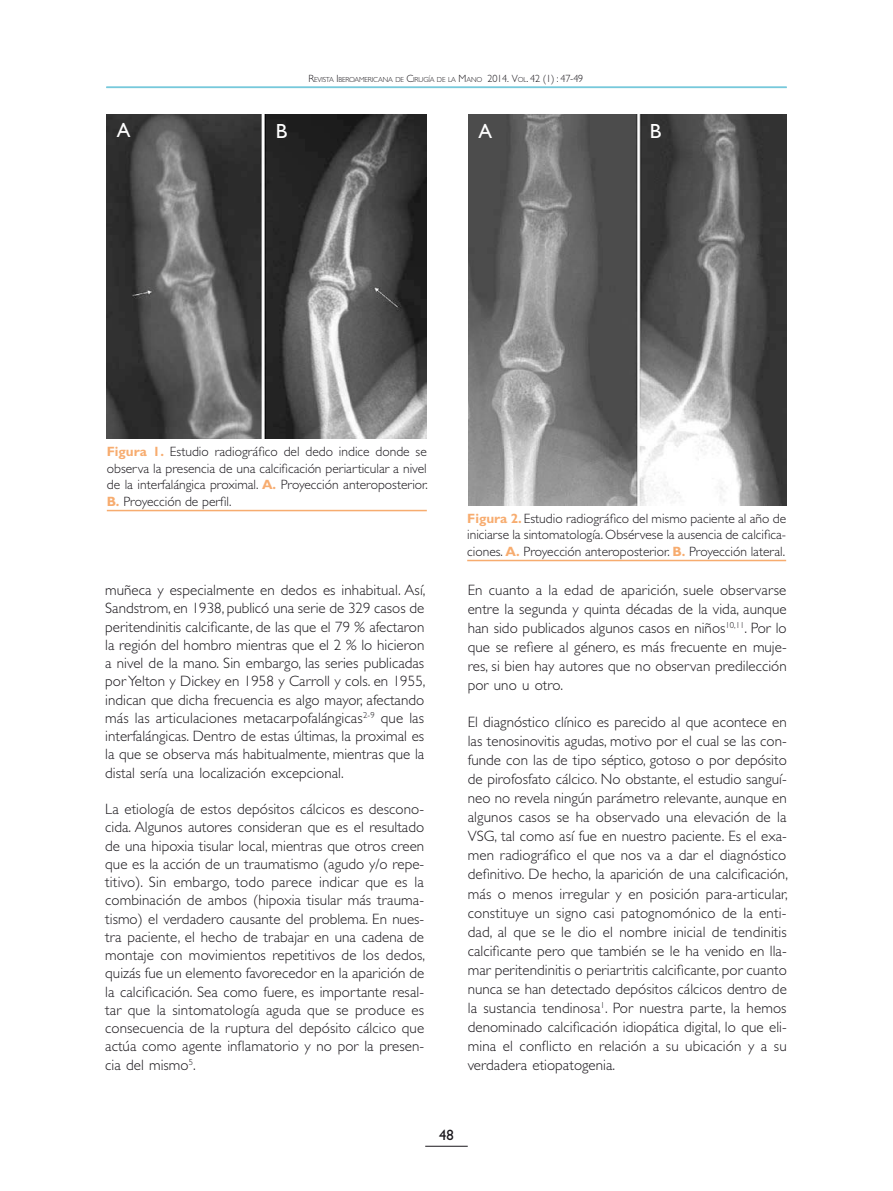
<style>
.page{position:relative;width:893px;height:1191px;background:#fff}
.page>*{position:absolute;margin:0;border:0;box-sizing:border-box;transform-origin:0 0}
.t1{font:20.55px "Gill Sans Std";color:#fff}
.t2{font:300 15px/18.3px "Gill Sans Std";letter-spacing:.005em;color:#1a171c;text-align:justify}
.t3{font:15px "Gill Sans Std";color:#1a171c}
.t4{font:300 13.5px/16.5px "Gill Sans Std";color:#1a171c;text-align:justify}
.t5{font:300 7.35px "Gill Sans Std";letter-spacing:-.02em;color:#1a171c}
.s1{font-size:10.5px}
.s2{font-weight:700;color:#f7ac6f}
</style>
<div class="page">
<hr style="left:425px;top:1146px;width:43px;height:1px;background:#1a171c">
<hr style="left:106px;top:87px;width:681px;height:1px;background:#76c9db">
<img style="left:468px;top:115px;width:318px;height:390px">
<hr style="left:467px;top:560px;width:319px;height:1px;background:#f7ac6f">
<img style="left:106px;top:115px;width:320px;height:323px">
<hr style="left:107px;top:510px;width:320px;height:1px;background:#f7ac6f">
<p class="t5" style="left:308px;top:76px;width:277px"><span class="s1">R</span>EVISTA <span class="s1">I</span> BEROAMERICANA DE <span class="s1">C</span>IRUGÍA DE LA <span class="s1">M</span>ANO <span class="s1">2014. V</span>OL<span class="s1">. 42 (1) : 47-49</span></p>
<h1 class="t1" style="left:117px;top:119px;width:15px">A</h1>
<h1 class="t1" style="left:276px;top:119px;width:11px">B</h1>
<h1 class="t1" style="left:478px;top:119px;width:15px">A</h1>
<h1 class="t1" style="left:650px;top:119px;width:11px">B</h1>
<p class="t4" style="left:107px;top:443px;width:323px"><span class="s2">Figura 1.</span> Estudio radiográfico del dedo indice donde se observa la presencia de una calcificación periarticular a nivel de la interfalángica proximal. <span class="s2">A.</span> Proyección anteroposterior.<br><span class="s2">B.</span> Proyección de perfil.</p>
<p class="t2" style="left:105px;top:581px;width:322px">muñeca y especialmente en dedos es inhabitual. Así, Sandstrom, en 1938, publicó una serie de 329 casos de peritendinitis calcificante, de las que el 79 % afectaron la región del hombro mientras que el 2 % lo hicieron a nivel de la mano. Sin embargo, las series publicadas por Yelton y Dickey en 1958 y Carroll y cols. en 1955, indican que dicha frecuencia es algo mayor, afectando más las articulaciones metacarpofalángicas<sup>2-9</sup> que las interfalángicas. Dentro de estas últimas, la proximal es la que se observa más habitualmente, mientras que la distal sería una localización excepcional.</p>
<p class="t2" style="left:105px;top:800px;width:321px">La etiología de estos depósitos cálcicos es descono&shy;cida. Algunos autores consideran que es el resultado de una hipoxia tisular local, mientras que otros creen que es la acción de un traumatismo (agudo y/o repe&shy;titivo). Sin embargo, todo parece indicar que es la combinación de ambos (hipoxia tisular más trauma&shy;tismo) el verdadero causante del problema. En nues&shy;tra paciente, el hecho de trabajar en una cadena de montaje con movimientos repetitivos de los dedos, quizás fue un elemento favorecedor en la aparición de la calcificación. Sea como fuere, es importante resal&shy;tar que la sintomatología aguda que se produce es consecuencia de la ruptura del depósito cálcico que actúa como agente inflamatorio y no por la presen&shy;cia del mismo<sup>5</sup>.</p>
<p class="t4" style="left:467px;top:510px;width:320px"><span class="s2">Figura 2.</span> Estudio radiográfico del mismo paciente al año de iniciarse la sintomatología. Obsérvese la ausencia de calcifica&shy;ciones. <span class="s2">A.</span> Proyección anteroposterior. <span class="s2">B.</span> Proyección lateral.</p>
<p class="t2" style="left:468px;top:580px;width:321px;line-height:19px">En cuanto a la edad de aparición, suele observarse entre la segunda y quinta décadas de la vida, aunque han sido publicados algunos casos en niños<sup>10,11</sup>. Por lo que se refiere al género, es más frecuente en muje&shy;res, si bien hay autores que no observan predilección por uno u otro.</p>
<p class="t2" style="left:468px;top:713px;width:322px;line-height:19px">El diagnóstico clínico es parecido al que acontece en las tenosinovitis agudas, motivo por el cual se las con&shy;funde con las de tipo séptico, gotoso o por depósito de pirofosfato cálcico. No obstante, el estudio sanguí&shy;neo no revela ningún parámetro relevante, aunque en algunos casos se ha observado una elevación de la VSG, tal como así fue en nuestro paciente. Es el exa&shy;men radiográfico el que nos va a dar el diagnóstico definitivo. De hecho, la aparición de una calcificación, más o menos irregular y en posición para-articular, constituye un signo casi patognomónico de la enti&shy;dad, al que se le dio el nombre inicial de tendinitis calcificante pero que también se le ha venido en lla&shy;mar peritendinitis o periartritis calcificante, por cuanto nunca se han detectado depósitos cálcicos dentro de la sustancia tendinosa<sup>1</sup>. Por nuestra parte, la hemos denominado calcificación idiopática digital, lo que eli&shy;mina el conflicto en relación a su ubicación y a su verdadera etiopatogenia.</p>
<p class="t3" style="left:439px;top:1125px;width:16px">48</p>
</div>
